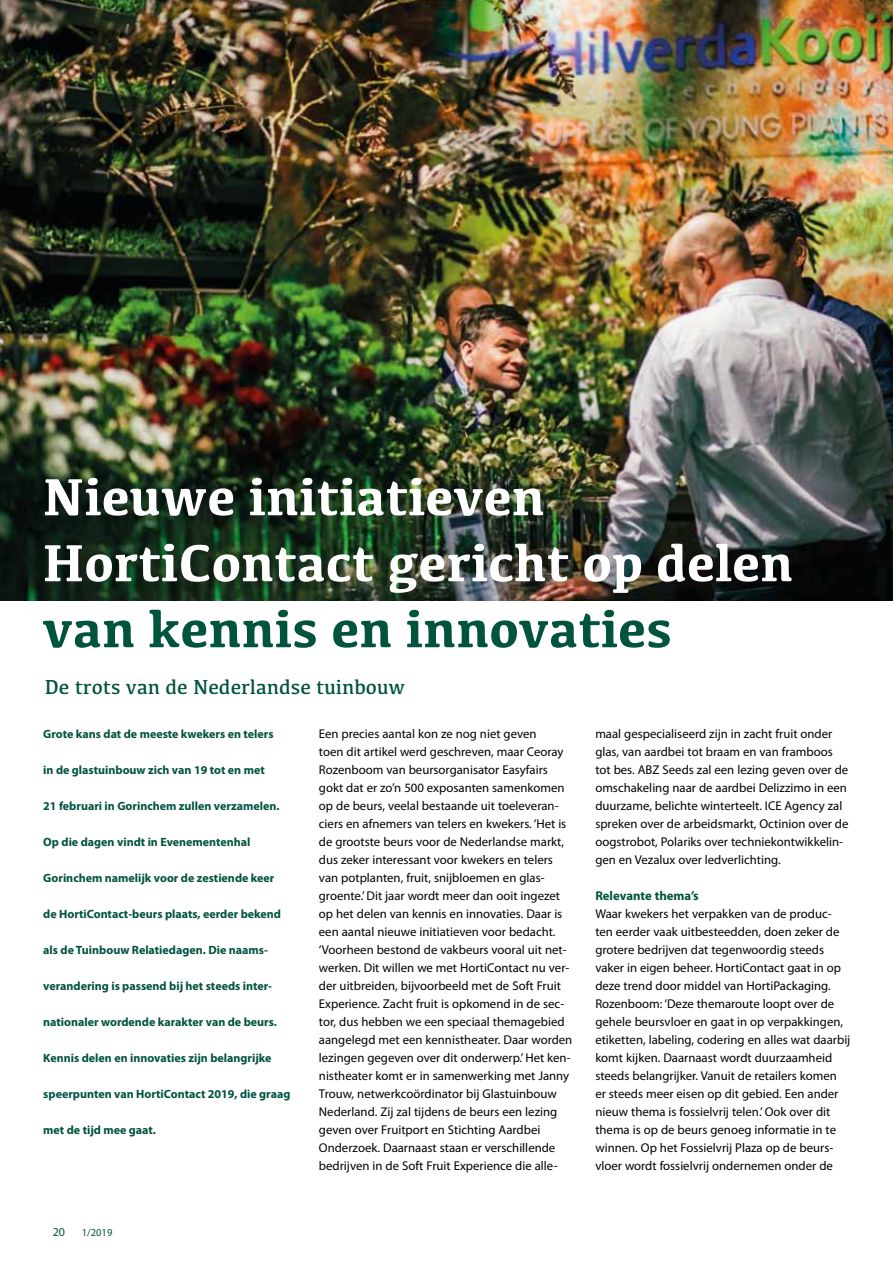
<style>
.page{position:relative;width:893px;height:1263px;background:#fff}
.page>*{position:absolute;margin:0;border:0;box-sizing:border-box;transform-origin:0 0}
.t1{font:700 54px/66px "Kefa";color:#fff}
.t2{font:700 54px "Kefa";color:#00533d}
.t3{font:21px "Kefa";color:#00533d}
.t4{font:12.75px/18px "Myriad Pro";color:#000}
.t5{font:700 12.75px "Myriad Pro";color:#00533d}
.t6{font:700 12px "Myriad Pro";color:#00533d}
.t7{font:12px "Myriad Pro";color:#00533d}
.t8{font:10.5px "Myriad Pro";color:#00533d}
</style>
<div class="page">
<img style="left:0;top:0;width:893px;height:600px">
<h1 class="t1" style="left:43px;top:461px;width:752px">Nieuwe initiatieven<br>HortiContact gericht op delen</h1>
<h1 class="t2" style="left:43px;top:593px;width:631px">van kennis en innovaties</h1>
<h2 class="t3" style="left:45px;top:674px;width:362px">De trots van de Nederlandse tuinbouw</h2>
<p class="t6" style="left:43px;top:726px;width:232px">Grote kans dat de meeste kwekers en telers</p>
<p class="t6" style="left:43px;top:762px;width:223px">in de glastuinbouw zich van 19 tot en met</p>
<p class="t6" style="left:43px;top:798px;width:238px">21 februari in Gorinchem zullen verzamelen.</p>
<p class="t6" style="left:43px;top:834px;width:209px">Op die dagen vindt in Evenementenhal</p>
<p class="t6" style="left:43px;top:870px;width:233px">Gorinchem namelijk voor de zestiende keer</p>
<p class="t6" style="left:43px;top:906px;width:239px">de HortiContact-beurs plaats, eerder bekend</p>
<p class="t6" style="left:43px;top:942px;width:225px">als de Tuinbouw Relatiedagen. Die naams-</p>
<p class="t6" style="left:43px;top:978px;width:230px">verandering is passend bij het steeds inter-</p>
<p class="t6" style="left:43px;top:1014px;width:235px">nationaler wordende karakter van de beurs.</p>
<p class="t6" style="left:43px;top:1050px;width:230px">Kennis delen en innovaties zijn belangrijke</p>
<p class="t6" style="left:43px;top:1086px;width:249px">speerpunten van HortiContact 2019, die graag</p>
<p class="t6" style="left:43px;top:1122px;width:114px">met de tijd mee gaat.</p>
<p class="t4" style="left:319px;top:725px;width:255px">Een precies aantal kon ze nog niet geven<br>toen dit artikel werd geschreven, maar Ceoray Rozenboom van beursorganisator Easyfairs gokt dat er zo’n 500 exposanten samenkomen op de beurs, veelal bestaande uit toeleveran&shy;ciers en afnemers van telers en kwekers. ‘Het is de grootste beurs voor de Nederlandse markt, dus zeker interessant voor kwekers en telers van potplanten, fruit, snijbloemen en glas&shy;groente.’ Dit jaar wordt meer dan ooit ingezet op het delen van kennis en innovaties. Daar is een aantal nieuwe initiatieven voor bedacht. ‘Voorheen bestond de vakbeurs vooral uit net&shy;werken. Dit willen we met HortiContact nu ver&shy;der uitbreiden, bijvoorbeeld met de Soft Fruit Experience. Zacht fruit is opkomend in de sec&shy;tor, dus hebben we een speciaal themagebied aangelegd met een kennistheater. Daar worden lezingen gegeven over dit onderwerp.’ Het ken&shy;nistheater komt er in samenwerking met Janny Trouw, netwerkcoördinator bij Glastuinbouw Nederland. Zij zal tijdens de beurs een lezing geven over Fruitport en Stichting Aardbei Onderzoek. Daarnaast staan er verschillende bedrijven in de Soft Fruit Experience die alle-</p>
<p class="t4" style="left:595px;top:725px;width:255px">maal gespecialiseerd zijn in zacht fruit onder glas, van aardbei tot braam en van framboos tot bes. ABZ Seeds zal een lezing geven over de omschakeling naar de aardbei Delizzimo in een duurzame, belichte winterteelt. ICE Agency zal spreken over de arbeidsmarkt, Octinion over de oogstrobot, Polariks over techniekontwikkelin&shy;gen en Vezalux over ledverlichting.</p>
<p class="t5" style="left:595px;top:887px;width:105px">Relevante thema’s</p>
<p class="t4" style="left:595px;top:905px;width:257px">Waar kwekers het verpakken van de produc&shy;ten eerder vaak uitbesteedden, doen zeker de grotere bedrijven dat tegenwoordig steeds vaker in eigen beheer. HortiContact gaat in op deze trend door middel van HortiPackaging.<br>Rozenboom: ‘Deze themaroute loopt over de gehele beursvloer en gaat in op verpakkingen, etiketten, labeling, codering en alles wat daarbij komt kijken. Daarnaast wordt duurzaamheid steeds belangrijker. Vanuit de retailers komen er steeds meer eisen op dit gebied. Een ander nieuw thema is fossielvrij telen.’ Ook over dit thema is op de beurs genoeg informatie in te winnen. Op het Fossielvrij Plaza op de beurs&shy;vloer wordt fossielvrij ondernemen onder de</p>
<p class="t7" style="left:53px;top:1224px;width:14px">20</p>
<p class="t8" style="left:82px;top:1226px;width:32px">1/2019</p>
</div>
